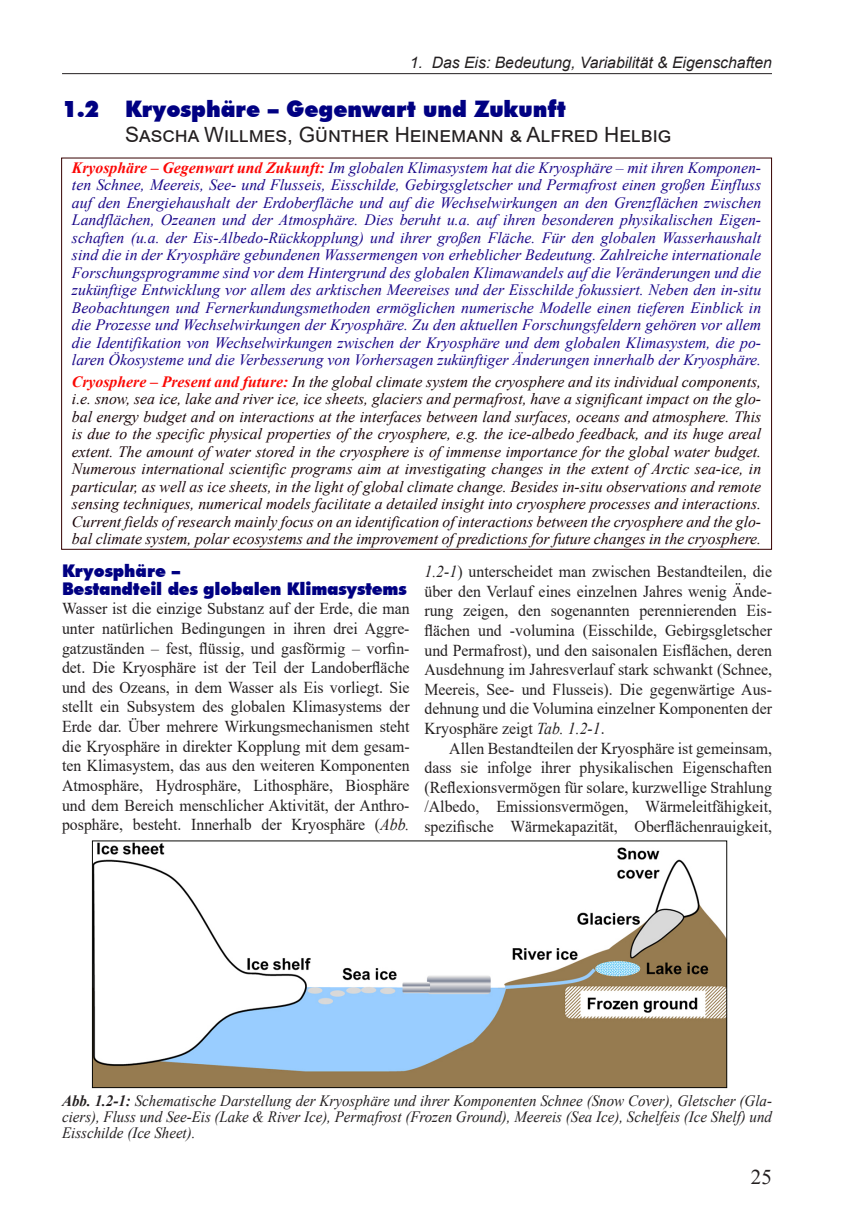
<style>
.page{position:relative;width:844px;height:1221px;background:#fff}
.page>*{position:absolute;margin:0;border:0;box-sizing:border-box;transform-origin:0 0}
.BeitragTitel{font:900 22.75px "Futura BT";color:#000082;scale:.96 1}
.Autor{font:21px "Arial";color:#231f20}
.t1{font:21px "Times New Roman";color:#231f20}
.Titel2-1Zeile{font:900 17.5px "Futura BT";letter-spacing:-.01em;color:#000082;scale:.96 1}
.Absatz1{font:16.62px/19.6px "Times New Roman";color:#231f20;text-align:justify;scale:.95 1}
.Fließtext{font:16.62px/19.6px "Times New Roman";color:#231f20;text-align:justify;scale:.95 1}
.Summary{font:italic 15.75px/17.5px "Times New Roman";color:#1a0789;text-align:justify}
.Summary-2{font:italic 15.75px/17.5px "Times New Roman";color:#1a0509;text-align:justify}
.Legende{font:italic 15.75px/15.8px "Times New Roman";color:#231f20;text-align:justify;scale:.95 1}
.t2{font:italic 15.75px "Arial";color:#231f20}
.s1{font-weight:700;color:#fc0605}
.s2{font-weight:700;color:#fa0905}
.s3{font-style:italic}
.s4{font-weight:700}
</style>
<div class="page">
<hr style="left:62px;top:73px;width:709px;height:1px;background:#231f20">
<img style="left:94px;top:842px;width:630px;height:243px">
<p class="t2" style="left:409px;top:52px;width:363px">1. Das Eis: Bedeutung, Variabilität &amp; Eigenschaften</p>
<p class="BeitragTitel" style="left:62px;top:95px;width:526px">1.2 Kryosphäre – Gegenwart und Zukunft</p>
<p class="Autor" style="left:125px;top:120px;width:547px">Sascha Willmes, Günther Heinemann &amp; Alfred Helbig</p>
<p class="Summary" style="left:72px;top:158px;width:690px"><span class="s1">Kryosphäre – Gegenwart und Zukunft:</span> Im globalen Klimasystem hat die Kryosphäre – mit ihren Komponen&shy;ten Schnee, Meereis, See- und Flusseis, Eisschilde, Gebirgsgletscher und Permafrost einen großen Einfluss auf den Energiehaushalt der Erdoberfläche und auf die Wechselwirkungen an den Grenzflächen zwischen Landflächen, Ozeanen und der Atmosphäre. Dies beruht u.a. auf ihren besonderen physikalischen Eigen&shy;schaften (u.a. der Eis-Albedo-Rückkopplung) und ihrer großen Fläche. Für den globalen Wasserhaushalt sind die in der Kryosphäre gebundenen Wassermengen von erheblicher Bedeutung. Zahlreiche internationale Forschungsprogramme sind vor dem Hintergrund des globalen Klimawandels auf die Veränderungen und die zukünftige Entwicklung vor allem des arktischen Meereises und der Eisschilde fokussiert. Neben den in-situ Beobachtungen und Fernerkundungsmethoden ermöglichen numerische Modelle einen tieferen Einblick in die Prozesse und Wechselwirkungen der Kryosphäre. Zu den aktuellen Forschungsfeldern gehören vor allem die Identifikation von Wechselwirkungen zwischen der Kryosphäre und dem globalen Klimasystem, die po&shy;laren Ökosysteme und die Verbesserung von Vorhersagen zukünftiger Änderungen innerhalb der Kryosphäre.</p>
<p class="Summary-2" style="left:72px;top:372px;width:690px"><span class="s2">Cryosphere – Present and future:</span> In the global climate system the cryosphere and its individual components, i.e. snow, sea ice, lake and river ice, ice sheets, glaciers and permafrost, have a significant impact on the glo&shy;bal energy budget and on interactions at the interfaces between land surfaces, oceans and atmosphere. This is due to the specific physical properties of the cryosphere, e.g. the ice-albedo feedback, and its huge areal extent. The amount of water stored in the cryosphere is of immense importance for the global water budget.<br>Numerous international scientific programs aim at investigating changes in the extent of Arctic sea-ice, in particular, as well as ice sheets, in the light of global climate change. Besides in-situ observations and remote sensing techniques, numerical models facilitate a detailed insight into cryosphere processes and interactions.<br>Current fields of research mainly focus on an identification of interactions between the cryosphere and the glo&shy;bal climate system, polar ecosystems and the improvement of predictions for future changes in the cryosphere.</p>
<p class="Titel2-1Zeile" style="left:62px;top:560px;width:125px">Kryosphäre –</p>
<p class="Titel2-1Zeile" style="left:62px;top:578px;width:360px">Bestandteil des globalen Klimasystems</p>
<p class="Absatz1" style="left:62px;top:598px;width:367px">Wasser ist die einzige Substanz auf der Erde, die man unter natürlichen Bedingungen in ihren drei Aggre&shy;gatzuständen – fest, flüssig, und gasförmig – vorfin&shy;det. Die Kryosphäre ist der Teil der Landoberfläche und des Ozeans, in dem Wasser als Eis vorliegt. Sie stellt ein Subsystem des globalen Klimasystems der Erde dar. Über mehrere Wirkungsmechanismen steht die Kryosphäre in direkter Kopplung mit dem gesam&shy;ten Klimasystem, das aus den weiteren Komponenten Atmosphäre, Hydrosphäre, Lithosphäre, Biosphäre und dem Bereich menschlicher Aktivität, der Anthro&shy;posphäre, besteht. Innerhalb der Kryosphäre (<span class="s3">Abb.</span></p>
<p class="Absatz1" style="left:424px;top:561px;width:367px"><span class="s3">1.2-1</span>) unterscheidet man zwischen Bestandteilen, die über den Verlauf eines einzelnen Jahres wenig Ände&shy;rung zeigen, den sogenannten perennierenden Eis&shy;flächen und -volumina (Eisschilde, Gebirgsgletscher und Permafrost), und den saisonalen Eisflächen, deren Ausdehnung im Jahresverlauf stark schwankt (Schnee, Meereis, See- und Flusseis). Die gegenwärtige Aus&shy;dehnung und die Volumina einzelner Komponenten der Kryosphäre zeigt <span class="s3">Tab. 1.2-1</span>.</p>
<p class="Fließtext" style="left:424px;top:737px;width:367px;text-indent:25px">Allen Bestandteilen der Kryosphäre ist gemeinsam, dass sie infolge ihrer physikalischen Eigenschaften (Reflexionsvermögen für solare, kurzwellige Strahlung /Albedo, Emissionsvermögen, Wärmeleitfähigkeit, spezifische Wärmekapazität, Oberflächenrauigkeit,</p>
<p class="Legende" style="left:62px;top:1092px;width:748px"><span class="s4">Abb. 1.2-1:</span> Schematische Darstellung der Kryosphäre und ihrer Komponenten Schnee (Snow Cover), Gletscher (Gla&shy;ciers), Fluss und See-Eis (Lake &amp; River Ice), Permafrost (Frozen Ground), Meereis (Sea Ice), Schelfeis (Ice Shelf) und Eisschilde (Ice Sheet).</p>
<h2 class="t1" style="left:750px;top:1161px;width:22px">25</h2>
</div>
